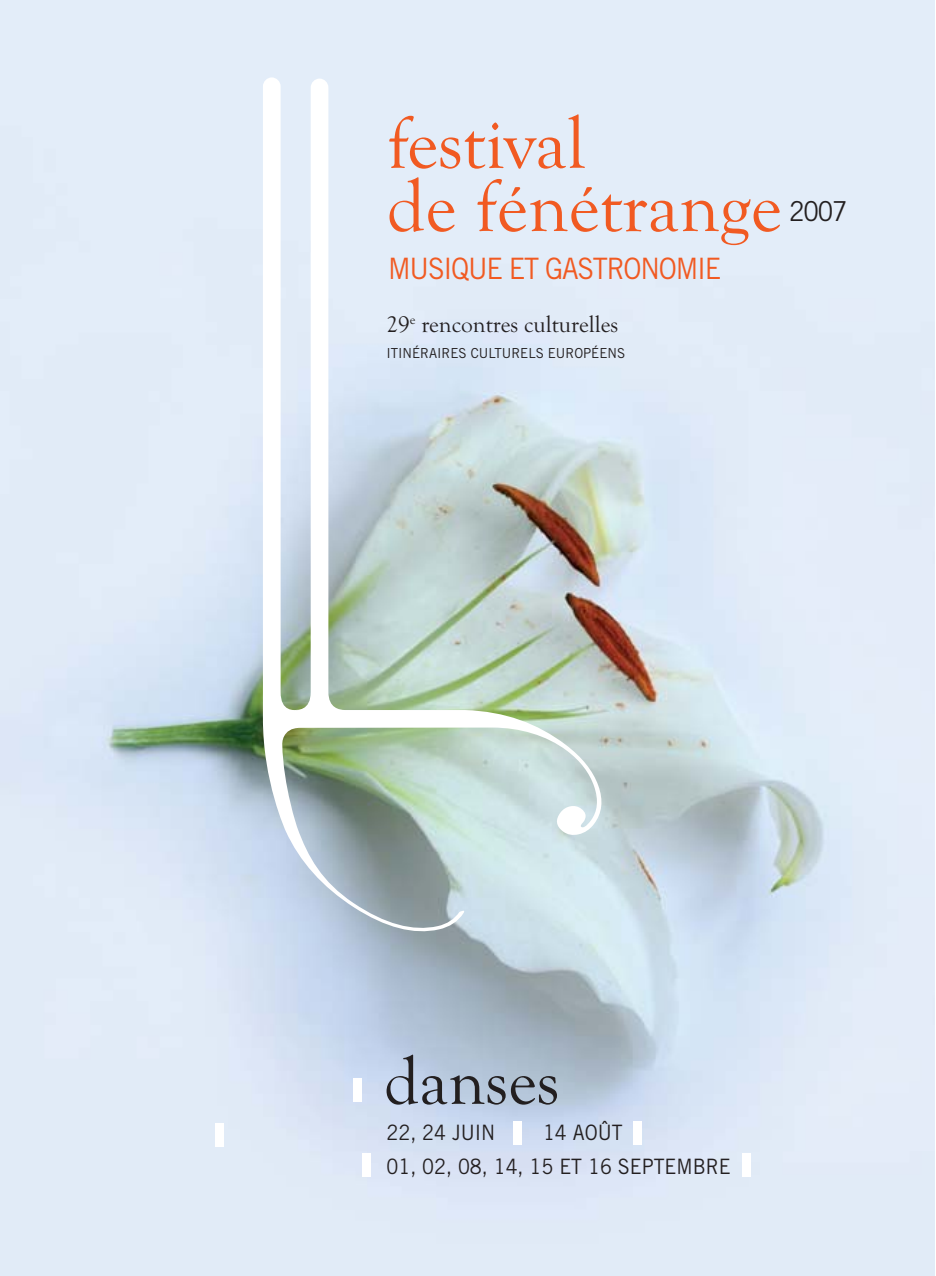
<style>
.page{position:relative;width:936px;height:1276px;background:#fff}
.page>*{position:absolute;margin:0;border:0;box-sizing:border-box;transform-origin:0 0}
.t1{font:74.1px/63.3px "Goudy Old Style T";color:#f15a22}
.t2{font:67.8px "Goudy Old Style T";color:#231f20}
.t3{font:29.4px "Trade Gothic";letter-spacing:-.045em;color:#f15a22;scale:.92 1}
.t4{font:27.6px "Trade Gothic";color:#231f20;scale:.92 1}
.t5{font:23.4px "Goudy Old Style T";color:#231f20}
.t6{font:21.3px/33.3px "Trade Gothic";color:#231f20;scale:.92 1}
.t7{font:13.8px "Trade Gothic";color:#231f20;scale:.96 1}
</style>
<div class="page">
<img style="left:0;top:0;width:934px;height:1276px">
<svg style="left:263px;top:77px;width:340px;height:858px;background:#cddadc"></svg>
<div style="left:353px;top:1078px;width:9px;height:24px;background:#fff"></div>
<div style="left:215px;top:1123px;width:9px;height:23px;background:#fff"></div>
<div style="left:513px;top:1121px;width:9px;height:23px;background:#fff"></div>
<div style="left:632px;top:1121px;width:9px;height:23px;background:#fff"></div>
<div style="left:361px;top:1153px;width:9px;height:23px;background:#fff"></div>
<div style="left:742px;top:1153px;width:9px;height:23px;background:#fff"></div>
<h1 class="t1" style="left:387px;top:116px;width:396px">festival<br>de fénétrange</h1>
<h3 class="t3" style="left:388px;top:258px;width:364px">MUSIQUE ET GASTRONOMIE</h3>
<p class="t4" style="left:789px;top:201px;width:65px">2007</p>
<p class="t5" style="left:386px;top:315px;width:233px">29<sup>e</sup> rencontres culturelles</p>
<p class="t7" style="left:386px;top:348px;width:250px">ITINÉRAIRES CULTURELS EUROPÉENS</p>
<h2 class="t2" style="left:384px;top:1054px;width:177px">danses</h2>
<p class="t6" style="left:386px;top:1118px;width:120px">22, 24 JUIN</p>
<p class="t6" style="left:386px;top:1118px;width:375px;text-indent:156px">14 AOÛT<br>01, 02, 08, 14, 15 ET 16 SEPTEMBRE</p>
</div>
